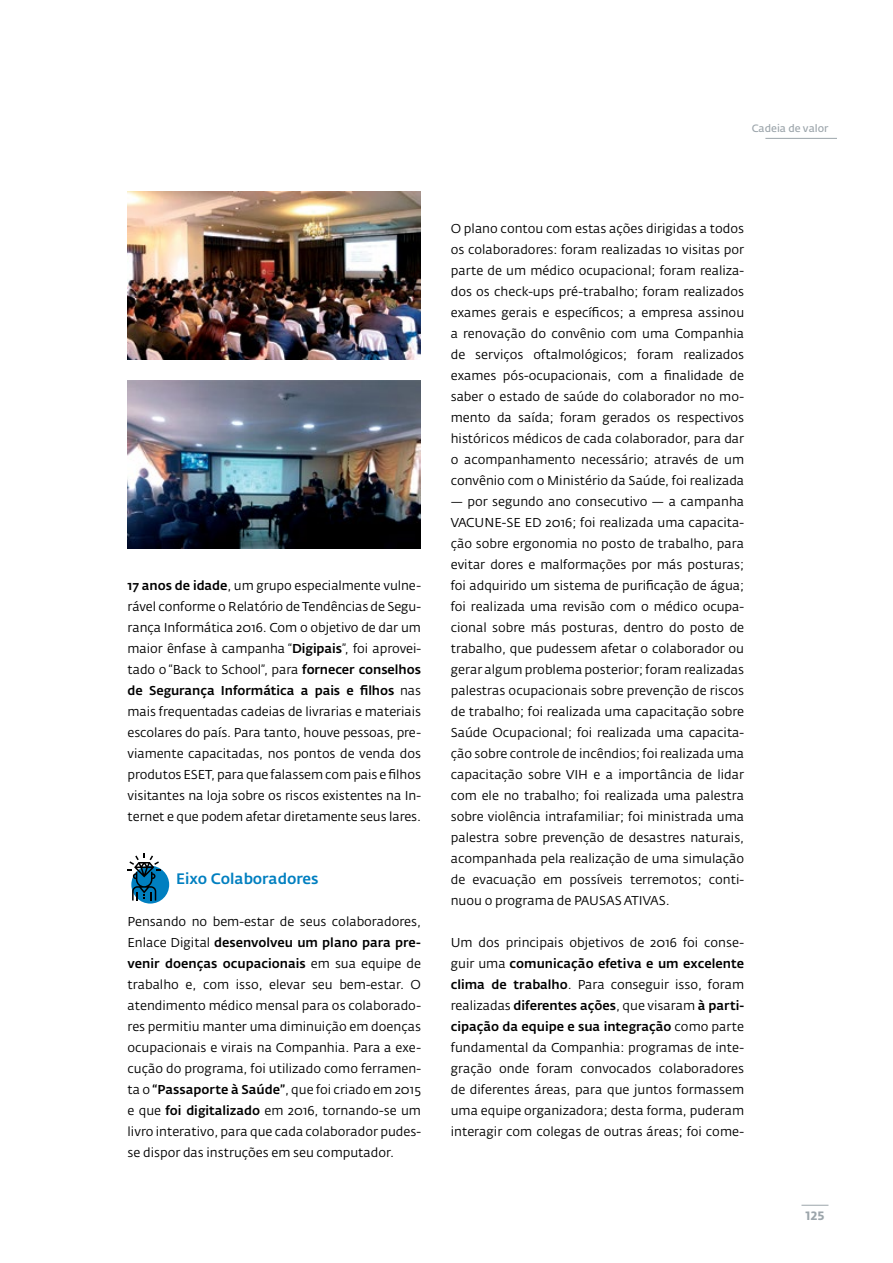
<style>
.page{position:relative;width:893px;height:1263px;background:#fff}
.page>*{position:absolute;margin:0;border:0;box-sizing:border-box;transform-origin:0 0}
.t1{font:500 15px "Fedra Sans Alt Pro";color:#007fc0}
.t2{font:12.75px/21px "Fedra Sans Alt Pro";color:#000;text-align:justify}
.t3{font:700 12px "Fedra Sans Alt Pro";color:#9ca5ab}
.t4{font:600 10.5px "Fedra Sans Alt Pro";color:#9ca5ab}
.s1{font-weight:500}
</style>
<div class="page">
<svg style="left:801px;top:1205px;width:27px;height:1px"></svg>
<hr style="left:765px;top:138px;width:72px;height:1px;background:#9ca5ab">
<div style="left:131px;top:866px;width:38px;height:37px;background:#007fc0;border-radius:50%"></div>
<svg style="left:128px;top:854px;width:33px;height:46px"></svg>
<img style="left:128px;top:191px;width:293px;height:168px">
<img style="left:128px;top:380px;width:293px;height:168px">
<p class="t4" style="left:752px;top:121px;width:78px">Cadeia de valor</p>
<p class="t2" style="left:128px;top:575px;width:295px"><span class="s1">17 anos de idade</span>, um grupo especialmente vulne&shy;rável conforme o Relatório de Tendências de Segu&shy;rança Informática 2016. Com o objetivo de dar um maior ênfase à campanha “<span class="s1">Digipais</span>”, foi aprovei&shy;tado o “Back to School”, para <span class="s1">fornecer conselhos de Segurança Informática a pais e filhos</span> nas mais frequentadas cadeias de livrarias e materiais escolares do país. Para tanto, houve pessoas, pre&shy;viamente capacitadas, nos pontos de venda dos produtos ESET, para que falassem com pais e filhos visitantes na loja sobre os riscos existentes na In&shy;ternet e que podem afetar diretamente seus lares.</p>
<p class="t1" style="left:176px;top:870px;width:144px">Eixo Colaboradores</p>
<p class="t2" style="left:128px;top:911px;width:295px">Pensando no bem-estar de seus colaboradores, Enlace Digital <span class="s1">desenvolveu um plano para pre&shy;venir doenças ocupacionais</span> em sua equipe de trabalho e, com isso, elevar seu bem-estar. O atendimento médico mensal para os colaborado&shy;res permitiu manter uma diminuição em doenças ocupacionais e virais na Companhia. Para a exe&shy;cução do programa, foi utilizado como ferramen&shy;ta o <span class="s1">“Passaporte à Saúde”</span>, que foi criado em 2015 e que <span class="s1">foi digitalizado</span> em 2016, tornando-se um livro interativo, para que cada colaborador pudes&shy;se dispor das instruções em seu computador.</p>
<p class="t2" style="left:451px;top:218px;width:295px">O plano contou com estas ações dirigidas a todos os colaboradores: foram realizadas 10 visitas por parte de um médico ocupacional; foram realiza&shy;dos os check-ups pré-trabalho; foram realizados exames gerais e específicos; a empresa assinou a renovação do convênio com uma Companhia de serviços oftalmológicos; foram realizados exames pós-ocupacionais, com a finalidade de saber o estado de saúde do colaborador no mo&shy;mento da saída; foram gerados os respectivos históricos médicos de cada colaborador, para dar o acompanhamento necessário; através de um convênio com o Ministério da Saúde, foi realizada</p>
<p class="t2" style="left:451px;top:491px;width:295px">— por segundo ano consecutivo — a campanha VACUNE-SE ED 2016; foi realizada uma capacita&shy;ção sobre ergonomia no posto de trabalho, para evitar dores e malformações por más posturas; foi adquirido um sistema de purificação de água; foi realizada uma revisão com o médico ocupa&shy;cional sobre más posturas, dentro do posto de trabalho, que pudessem afetar o colaborador ou gerar algum problema posterior; foram realizadas palestras ocupacionais sobre prevenção de riscos de trabalho; foi realizada uma capacitação sobre Saúde Ocupacional; foi realizada uma capacita&shy;ção sobre controle de incêndios; foi realizada uma capacitação sobre VIH e a importância de lidar com ele no trabalho; foi realizada uma palestra sobre violência intrafamiliar; foi ministrada uma palestra sobre prevenção de desastres naturais, acompanhada pela realização de uma simulação de evacuação em possíveis terremotos; conti&shy;nuou o programa de PAUSAS ATIVAS.</p>
<p class="t2" style="left:451px;top:932px;width:295px">Um dos principais objetivos de 2016 foi conse&shy;guir uma <span class="s1">comunicação efetiva e um excelente clima de trabalho</span>. Para conseguir isso, foram realizadas <span class="s1">diferentes ações</span>, que visaram <span class="s1">à parti&shy;cipação da equipe e sua integração</span> como parte fundamental da Companhia: programas de inte&shy;gração onde foram convocados colaboradores de diferentes áreas, para que juntos formassem uma equipe organizadora; desta forma, puderam interagir com colegas de outras áreas; foi come-</p>
<p class="t3" style="left:805px;top:1209px;width:21px">125</p>
</div>
